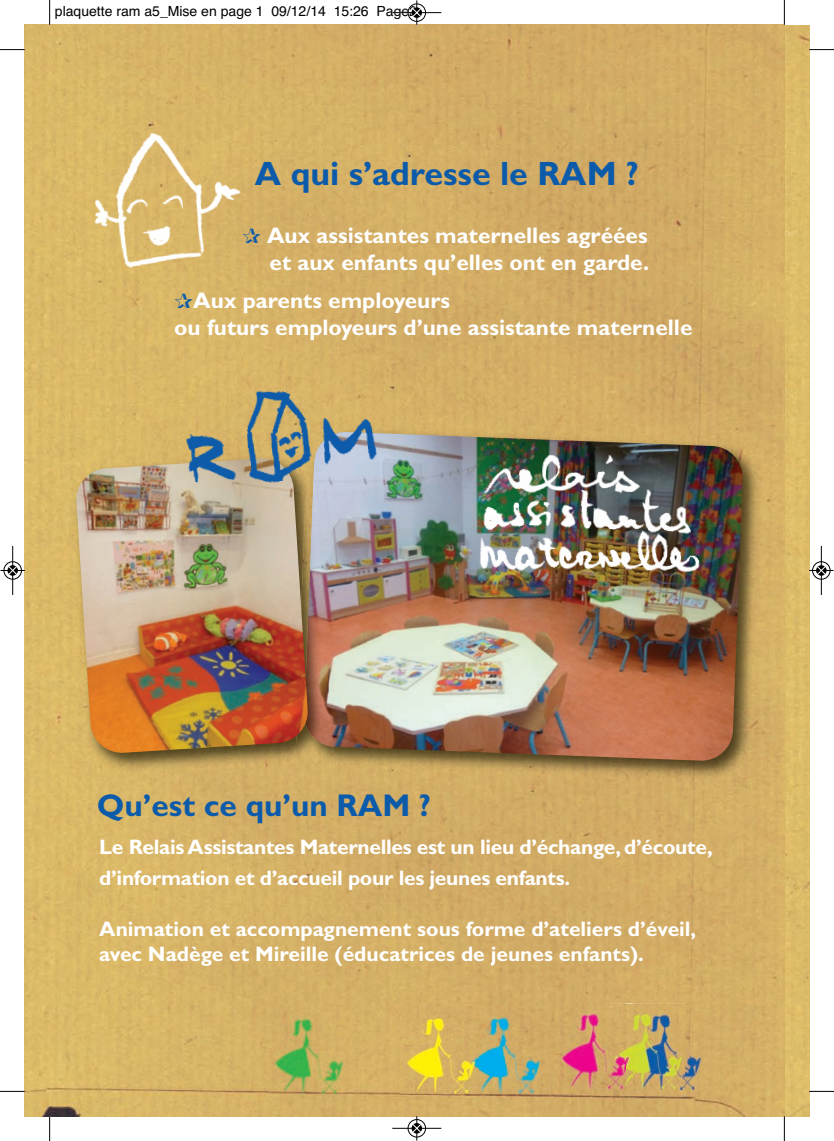
<style>
.page{position:relative;width:834px;height:1141px;background:#fff}
.page>*{position:absolute;margin:0;border:0;box-sizing:border-box;transform-origin:0 0}
.t1{font:700 33.77px "Gill Sans";color:#0c5baa}
.t2{font:700 31.5px "Gill Sans";color:#0c5baa}
.t3{font:700 22.57px/27.1px "Gill Sans";color:#fff}
.t4{font:700 21px/31.5px "Gill Sans";letter-spacing:-.015em;color:#fff}
.t5{font:14px "Helvetica";color:#000}
</style>
<div class="page">
<img style="left:25px;top:25px;width:784px;height:1091px">
<img style="left:295px;top:423px;width:471px;height:362px">
<img style="left:333px;top:431px;width:410px;height:330px">
<img style="left:65px;top:448px;width:242px;height:330px">
<img style="left:295px;top:498px;width:38px;height:267px">
<img style="left:309px;top:498px;width:23px;height:249px">
<img style="left:75px;top:458px;width:234px;height:296px">
<img style="left:461px;top:444px;width:273px;height:149px">
<img style="left:77px;top:118px;width:192px;height:167px">
<img style="left:169px;top:377px;width:226px;height:121px">
<img style="left:626px;top:1003px;width:77px;height:87px">
<img style="left:555px;top:1002px;width:129px;height:87px">
<svg style="left:607px;top:1002px;width:25px;height:1px"></svg>
<img style="left:268px;top:1007px;width:78px;height:87px">
<img style="left:401px;top:1007px;width:141px;height:87px">
<svg style="left:465px;top:1094px;width:13px;height:1px"></svg>
<svg style="left:49px;top:0;width:1px;height:25px"></svg>
<svg style="left:0;top:49px;width:25px;height:1px"></svg>
<svg style="left:783px;top:0;width:1px;height:25px"></svg>
<svg style="left:809px;top:49px;width:24px;height:1px"></svg>
<svg style="left:49px;top:1116px;width:1px;height:25px"></svg>
<svg style="left:0;top:1091px;width:25px;height:1px"></svg>
<svg style="left:783px;top:1116px;width:1px;height:25px"></svg>
<svg style="left:809px;top:1091px;width:24px;height:1px"></svg>
<div style="left:407px;top:3px;width:19px;height:19px;border:1px solid #fff;border-radius:50%"></div>
<hr style="left:392px;top:12px;width:49px;height:1px;background:#000">
<div style="left:408px;top:4px;width:17px;height:18px;border:1px solid #000;border-radius:50%"></div>
<svg style="left:412px;top:0;width:9px;height:25px"></svg>
<div style="left:407px;top:1119px;width:19px;height:19px;border:1px solid #fff;border-radius:50%"></div>
<hr style="left:392px;top:1128px;width:49px;height:1px;background:#000">
<div style="left:408px;top:1119px;width:17px;height:18px;border:1px solid #000;border-radius:50%"></div>
<svg style="left:412px;top:1116px;width:9px;height:25px"></svg>
<div style="left:3px;top:561px;width:19px;height:19px;border:1px solid #fff;border-radius:50%"></div>
<hr style="left:12px;top:546px;width:1px;height:49px;background:#000">
<div style="left:4px;top:561px;width:18px;height:18px;border:1px solid #000;border-radius:50%"></div>
<svg style="left:0;top:566px;width:25px;height:9px"></svg>
<div style="left:811px;top:561px;width:19px;height:19px;border:1px solid #fff;border-radius:50%"></div>
<hr style="left:820px;top:546px;width:1px;height:49px;background:#000">
<div style="left:812px;top:561px;width:18px;height:18px;border:1px solid #000;border-radius:50%"></div>
<svg style="left:808px;top:566px;width:25px;height:9px"></svg>
<svg style="left:243px;top:229px;width:17px;height:15px"></svg>
<svg style="left:175px;top:294px;width:18px;height:14px"></svg>
<p class="t5" style="left:55px;top:3px;width:363px">plaquette ram a5_Mise en page 1 09/12/14 15:26 Page2</p>
<h1 class="t1" style="left:255px;top:154px;width:385px">A qui s’adresse le RAM ?</h1>
<p class="t3" style="left:267px;top:222px;width:383px">Aux assistantes maternelles agréées et aux enfants qu’elles ont en garde.</p>
<p class="t3" style="left:174px;top:287px;width:519px;text-indent:19px">Aux parents employeurs<br>ou futurs employeurs d’une assistante maternelle</p>
<h2 class="t2" style="left:97px;top:786px;width:335px">Qu’est ce qu’un RAM ?</h2>
<p class="t4" style="left:99px;top:831px;width:615px">Le Relais Assistantes Maternelles est un lieu d’échange, d’écoute, d’information et d’accueil pour les jeunes enfants.</p>
<p class="t4" style="left:99px;top:916px;width:598px;line-height:25.2px">Animation et accompagnement sous forme d’ateliers d’éveil, avec Nadège et Mireille (éducatrices de jeunes enfants).</p>
</div>
